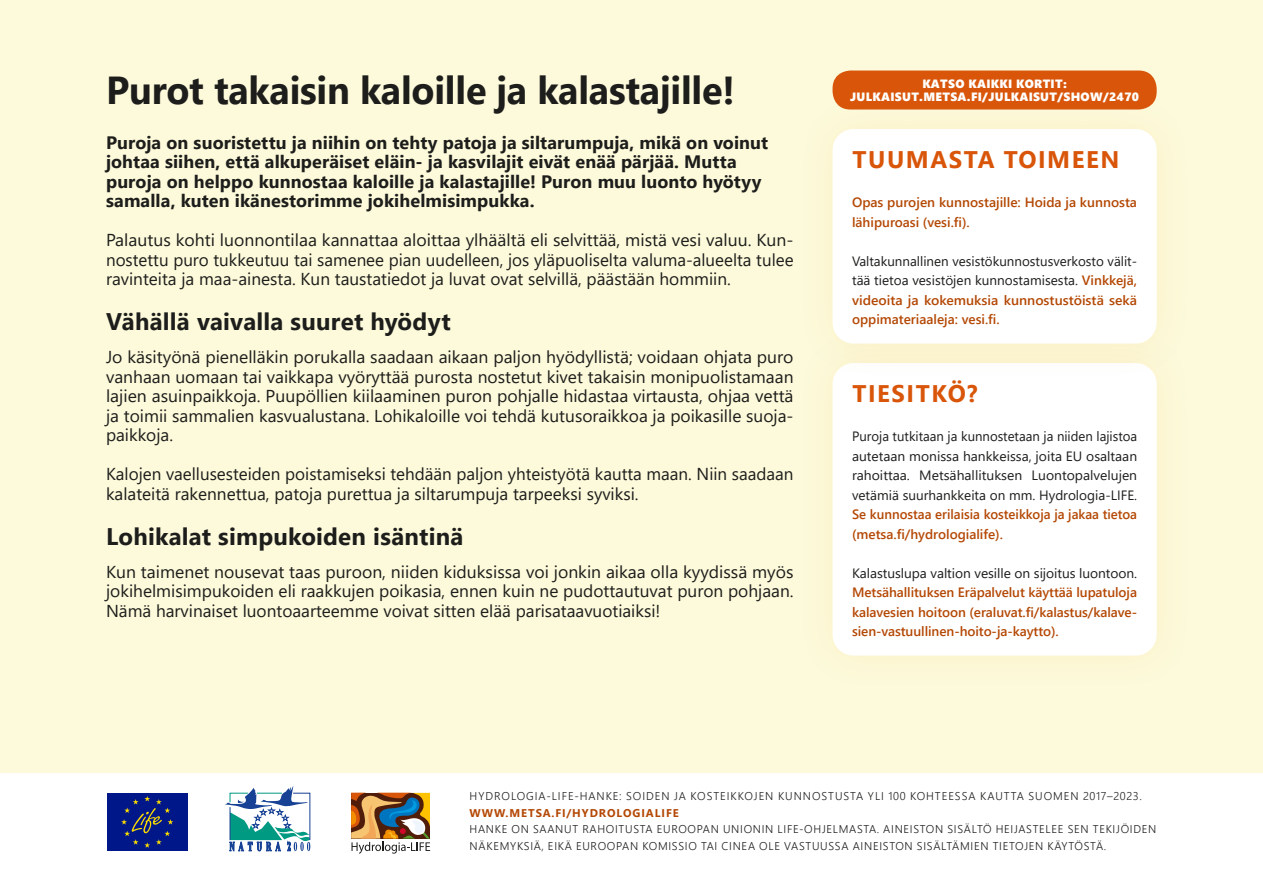
<style>
.page{position:relative;width:1263px;height:893px;background:#fff}
.page>*{position:absolute;margin:0;border:0;box-sizing:border-box;transform-origin:0 0}
.t1{font:700 39px "Segoe UI";letter-spacing:-.005em;color:#1d1d1b}
.Väliotsikko__H2{font:700 24px "Segoe UI";letter-spacing:.01em;color:#1d1d1b}
.Tietolaatikon_otsikk{font:700 24px "Segoe UI";letter-spacing:.065em;color:#d85509}
.Ingressi__P{font:700 18px/19.5px "Segoe UI";letter-spacing:.005em;color:#1d1d1b}
.Eisisenn__leipätekst{font:17.25px/19.5px "Segoe UI";color:#1d1d1b;text-align:justify}
.Tietolaatikon_leipis{font:13.5px/19.5px "Segoe UI";color:#1d1d1b;text-align:justify}
.Tietolaatikon_leipis-2{font:600 13.5px/19.5px "Segoe UI";letter-spacing:-.005em;color:#b44805}
.Katso_kaikki_kortit{font:12px "Segoe UI Black";letter-spacing:.025em;color:#fff}
.Info__P{font:300 11.25px/16.5px "Segoe UI";letter-spacing:.065em;color:#1d1d1b}
.Info__P-2{font:300 11.25px/16.5px "Segoe UI";letter-spacing:.085em;color:#1d1d1b}
.s1{font-weight:600;color:#b44805}
.s2{font-weight:400;color:#1d1d1b}
.s3{font-weight:700;color:#b44805}
</style>
<div class="page">
<div style="left:0;top:0;width:1263px;height:773px;background:#fdfadb"></div>
<div style="left:832px;top:71px;width:325px;height:22px;background:#d85509"></div>
<svg style="left:225px;top:786px;width:85px;height:65px"></svg>
<div style="left:107px;top:793px;width:80px;height:58px;background:#001789"></div>
<svg style="left:121px;top:796px;width:52px;height:52px"></svg>
<svg style="left:351px;top:793px;width:79px;height:61px"></svg>
<div style="left:832px;top:363px;width:325px;height:293px;background:#fff;border-radius:21px"></div>
<div style="left:796px;top:93px;width:397px;height:287px;background:#f7c571;opacity:.2"></div>
<div style="left:832px;top:129px;width:325px;height:215px;background:#fff;border-radius:21px"></div>
<h1 class="t1" style="left:106px;top:53px;width:630px">Purot takaisin kaloille ja kalastajille!</h1>
<p class="Ingressi__P" style="left:106px;top:131px;width:663px">Puroja on suoristettu ja niihin on tehty patoja ja siltarumpuja, mikä on voinut johtaa siihen, että alkuperäiset eläin- ja kasvilajit eivät enää pärjää. Mutta puroja on helppo kunnostaa kaloille ja kalastajille! Puron muu luonto hyötyy samalla, kuten ikänestorimme jokihelmisimpukka.</p>
<p class="Eisisenn__leipätekst" style="left:106px;top:229px;width:689px">Palautus kohti luonnontilaa kannattaa aloittaa ylhäältä eli selvittää, mistä vesi valuu. Kun&shy;nostettu puro tukkeutuu tai samenee pian uudelleen, jos yläpuoliselta valuma-alueelta tulee ravinteita ja maa-ainesta. Kun taustatiedot ja luvat ovat selvillä, päästään hommiin.</p>
<h2 class="Väliotsikko__H2" style="left:106px;top:299px;width:346px">Vähällä vaivalla suuret hyödyt</h2>
<p class="Eisisenn__leipätekst" style="left:106px;top:346px;width:689px">Jo käsityönä pienelläkin porukalla saadaan aikaan paljon hyödyllistä; voidaan ohjata puro vanhaan uomaan tai vaikkapa vyöryttää purosta nostetut kivet takaisin monipuolistamaan lajien asuinpaikkoja. Puupöllien kiilaaminen puron pohjalle hidastaa virtausta, ohjaa vettä ja toimii sammalien kasvualustana. Lohikaloille voi tehdä kutusoraikkoa ja poikasille suoja&shy;paikkoja.</p>
<p class="Eisisenn__leipätekst" style="left:106px;top:463px;width:689px">Kalojen vaellusesteiden poistamiseksi tehdään paljon yhteistyötä kautta maan. Niin saadaan kalateitä rakennettua, patoja purettua ja siltarumpuja tarpeeksi syviksi.</p>
<h2 class="Väliotsikko__H2" style="left:106px;top:513px;width:359px">Lohikalat simpukoiden isäntinä</h2>
<p class="Eisisenn__leipätekst" style="left:106px;top:560px;width:689px">Kun taimenet nousevat taas puroon, niiden kiduksissa voi jonkin aikaa olla kyydissä myös jokihelmisimpukoiden eli raakkujen poikasia, ennen kuin ne pudottautuvat puron pohjaan.<br>Nämä harvinaiset luontoaarteemme voivat sitten elää parisataavuotiaiksi!</p>
<p class="Katso_kaikki_kortit" style="left:922px;top:75px;width:146px">KATSO KAIKKI KORTIT:</p>
<p class="Katso_kaikki_kortit" style="left:850px;top:88px;width:290px">JULKAISUT.METSA.FI/JULKAISUT/SHOW/2470</p>
<h3 class="Tietolaatikon_otsikk" style="left:852px;top:137px;width:268px">TUUMASTA TOIMEEN</h3>
<p class="Tietolaatikon_leipis-2" style="left:852px;top:191px;width:286px">Opas purojen kunnostajille: Hoida ja kunnosta lähipuroasi (vesi.fi).</p>
<p class="Tietolaatikon_leipis" style="left:852px;top:250px;width:287px">Valtakunnallinen vesistökunnostusverkosto välit&shy;tää tietoa vesistöjen kunnostamisesta. <span class="s1">Vinkkejä, videoita ja kokemuksia kunnostustöistä sekä oppimateriaaleja: vesi.fi.</span></p>
<h3 class="Tietolaatikon_otsikk" style="left:852px;top:371px;width:127px">TIESITKÖ?</h3>
<p class="Tietolaatikon_leipis" style="left:852px;top:425px;width:287px">Puroja tutkitaan ja kunnostetaan ja niiden lajistoa autetaan monissa hankkeissa, joita EU osaltaan rahoittaa. Metsähallituksen Luontopalvelujen vetämiä suurhankkeita on mm. Hydrologia-LIFE.<br><span class="s1">Se kunnostaa erilaisia kosteikkoja ja jakaa tietoa (metsa.fi/hydrologialife).</span></p>
<p class="Tietolaatikon_leipis-2" style="left:852px;top:562px;width:287px;text-align:justify"><span class="s2">Kalastuslupa valtion vesille on sijoitus luontoon.<br></span>Metsähallituksen Eräpalvelut käyttää lupatuloja kalavesien hoitoon (eraluvat.fi/kalastus/kalave&shy;sien-vastuullinen-hoito-ja-kaytto).</p>
<p class="Info__P-2" style="left:470px;top:787px;width:674px">HYDROLOGIA-LIFE-HANKE: SOIDEN JA KOSTEIKKOJEN KUNNOSTUSTA YLI 100 KOHTEESSA KAUTTA SUOMEN 2017–2023.<br><span class="s3">WWW.METSA.FI/HYDROLOGIALIFE</span></p>
<p class="Info__P" style="left:470px;top:820px;width:688px">HANKE ON SAANUT RAHOITUSTA EUROOPAN UNIONIN LIFE-OHJELMASTA. AINEISTON SISÄLTÖ HEIJASTELEE SEN TEKIJÖIDEN<br>NÄKEMYKSIÄ, EIKÄ EUROOPAN KOMISSIO TAI CINEA OLE VASTUUSSA AINEISTON SISÄLTÄMIEN TIETOJEN KÄYTÖSTÄ.</p>
</div>
